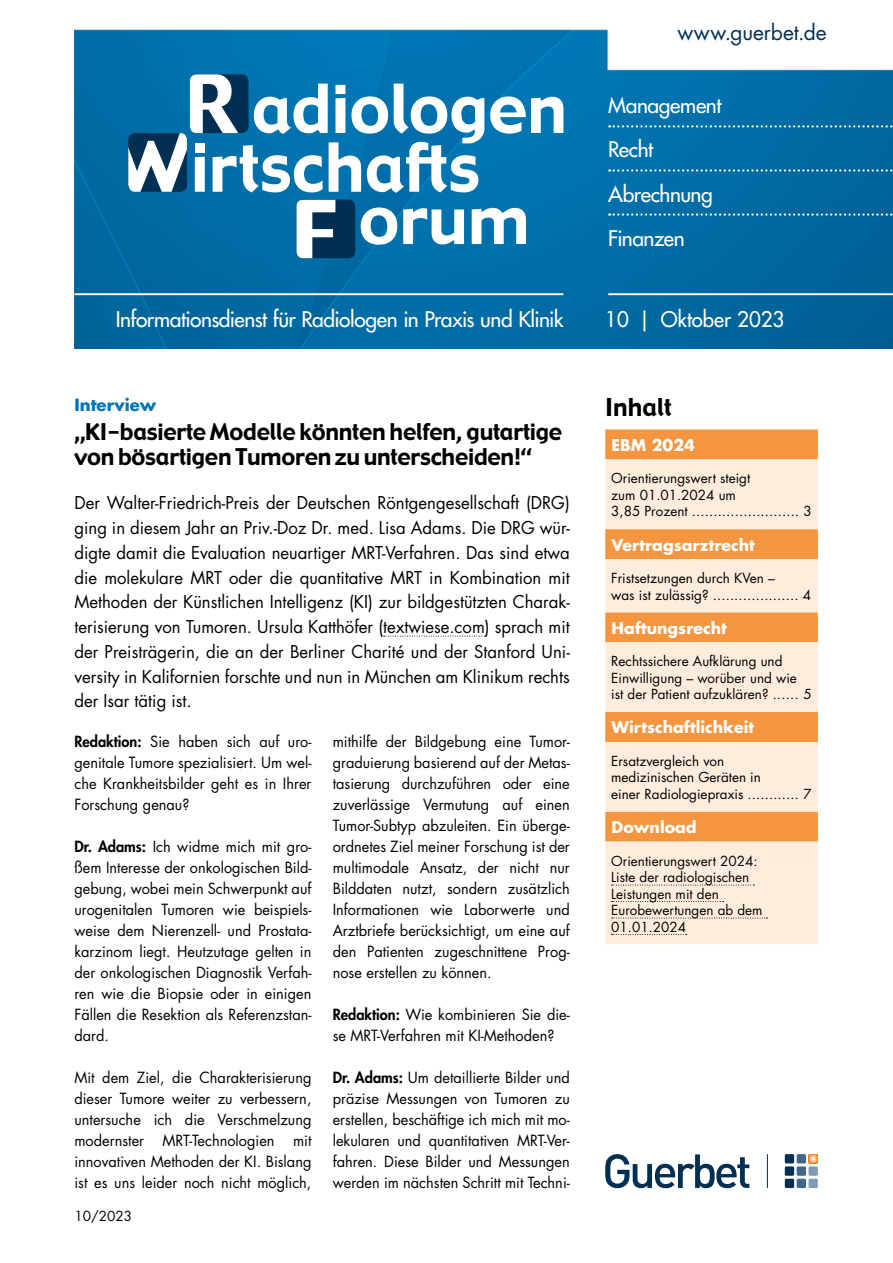
<style>
.page{position:relative;width:893px;height:1263px;background:#fff}
.page>*{position:absolute;margin:0;border:0;box-sizing:border-box;transform-origin:0 0}
.t1{font:24px "Gadget";color:#000}
.t2{font:22.5px/25.5px "Gadget";letter-spacing:-.01em;color:#000}
.t3{font:500 21px/44.1px "Futura Std";letter-spacing:-.02em;color:#fff}
.t4{font:21px "Futura Std";letter-spacing:-.005em;color:#002f53}
.t5{font:500 21px "Futura Std";color:#fff}
.t6{font:17.25px/24.8px "Futura Std";color:#000;text-align:justify}
.t7{font:700 16.5px "Futura Std";color:#0074b7}
.t8{font:700 15.75px "Futura Std";color:#fff}
.t9{font:15px/21px "Futura Std";color:#000;text-align:justify}
.t10{font:13.5px/16.5px "Futura Std";color:#000}
.s1{font-weight:800}
</style>
<div class="page">
<img style="left:74px;top:30px;width:819px;height:318px">
<div style="left:297px;top:200px;width:58px;height:58px;background:#002f53;border-radius:7px"></div>
<svg style="left:297px;top:200px;width:38px;height:58px"></svg>
<svg style="left:361px;top:207px;width:165px;height:38px"></svg>
<svg style="left:128px;top:74px;width:435px;height:119px"></svg>
<hr style="left:74px;top:293px;width:489px;height:2px;background:#fff">
<hr style="left:608px;top:293px;width:285px;height:2px;background:#fff">
<svg style="left:609px;top:125px;width:284px;height:3px"></svg>
<svg style="left:609px;top:169px;width:284px;height:3px"></svg>
<svg style="left:609px;top:213px;width:284px;height:3px"></svg>
<svg style="left:605px;top:1154px;width:144px;height:34px"></svg>
<hr style="left:767px;top:1154px;width:1px;height:34px;background:#002f53">
<div style="left:785px;top:1154px;width:9px;height:9px;background:#002f53;border-radius:2px"></div>
<div style="left:797px;top:1154px;width:9px;height:9px;background:#3f678b;border-radius:2px"></div>
<div style="left:785px;top:1166px;width:9px;height:10px;background:#002f53;border-radius:2px"></div>
<div style="left:797px;top:1166px;width:9px;height:10px;background:#3f678b;border-radius:2px"></div>
<div style="left:808px;top:1166px;width:10px;height:10px;background:#839ab6;border-radius:2px"></div>
<div style="left:785px;top:1179px;width:9px;height:9px;background:#002f53;border-radius:2px"></div>
<div style="left:797px;top:1179px;width:9px;height:9px;background:#3f678b;border-radius:2px"></div>
<div style="left:808px;top:1179px;width:10px;height:9px;background:#839ab6;border-radius:2px"></div>
<svg style="left:809px;top:1154px;width:8px;height:9px"></svg>
<div style="left:810px;top:1155px;width:6px;height:7px;background:#f6a75e"></div>
<svg style="left:810px;top:1156px;width:6px;height:6px"></svg>
<div style="left:605px;top:429px;width:213px;height:30px;background:#f4953f"></div>
<svg style="left:605px;top:459px;width:213px;height:485px;fill:#feeddd"></svg>
<svg style="left:612px;top:885px;width:142px;height:1px"></svg>
<svg style="left:612px;top:901px;width:112px;height:1px"></svg>
<svg style="left:612px;top:918px;width:155px;height:1px"></svg>
<svg style="left:612px;top:934px;width:75px;height:1px"></svg>
<svg style="left:384px;top:636px;width:101px;height:1px"></svg>
<h3 class="t3" style="left:116px;top:298px;width:449px">Informationsdienst für Radiologen in Praxis und Klinik</h3>
<p class="t7" style="left:74px;top:394px;width:83px">Interview</p>
<h2 class="t2" style="left:74px;top:420px;width:489px">„KI-basierte Modelle könnten helfen, gutartige von bösartigen Tumoren zu unterscheiden!“</h2>
<p class="t6" style="left:74px;top:491px;width:497px">Der Walter-Friedrich-Preis der Deutschen Röntgengesellschaft (DRG) ging in diesem Jahr an Priv.-Doz Dr. med. Lisa Adams. Die DRG wür&shy;digte damit die Evaluation neuartiger MRT-Verfahren. Das sind etwa die molekulare MRT oder die quantitative MRT in Kombination mit Methoden der Künstlichen Intelligenz (KI) zur bildgestützten Charak&shy;terisierung von Tumoren. Ursula Katthöfer (textwiese.com) sprach mit der Preisträgerin, die an der Berliner Charité und der Stanford Uni&shy;versity in Kalifornien forschte und nun in München am Klinikum rechts der Isar tätig ist.</p>
<p class="t9" style="left:74px;top:731px;width:239px"><span class="s1">Redaktion:</span> Sie haben sich auf uro&shy;genitale Tumore spezialisiert. Um wel&shy;che Krankheitsbilder geht es in Ihrer Forschung genau?</p>
<p class="t9" style="left:74px;top:836px;width:239px"><span class="s1">Dr. Adams:</span> Ich widme mich mit gro&shy;ßem Interesse der onkologischen Bild&shy;gebung, wobei mein Schwerpunkt auf urogenitalen Tumoren wie beispiels&shy;weise dem Nierenzell- und Prostata&shy;karzinom liegt. Heutzutage gelten in der onkologischen Diagnostik Verfah&shy;ren wie die Biopsie oder in einigen Fällen die Resektion als Referenzstan&shy;dard.</p>
<p class="t9" style="left:74px;top:1067px;width:239px">Mit dem Ziel, die Charakterisierung dieser Tumore weiter zu verbessern, untersuche ich die Verschmelzung modernster MRT-Technologien mit innovativen Methoden der KI. Bislang ist es uns leider noch nicht möglich,</p>
<p class="t9" style="left:333px;top:731px;width:239px">mithilfe der Bildgebung eine Tumor&shy;graduierung basierend auf der Metas&shy;tasierung durchzuführen oder eine zuverlässige Vermutung auf einen Tumor-Subtyp abzuleiten. Ein überge&shy;ordnetes Ziel meiner Forschung ist der multimodale Ansatz, der nicht nur Bilddaten nutzt, sondern zusätzlich Informationen wie Laborwerte und Arztbriefe berücksichtigt, um eine auf den Patienten zugeschnittene Prog&shy;nose erstellen zu können.</p>
<p class="t9" style="left:333px;top:1004px;width:239px"><span class="s1">Redaktion:</span> Wie kombinieren Sie die&shy;se MRT-Verfahren mit KI-Methoden?</p>
<p class="t9" style="left:333px;top:1067px;width:239px"><span class="s1">Dr. Adams:</span> Um detaillierte Bilder und präzise Messungen von Tumoren zu erstellen, beschäftige ich mich mit mo&shy;lekularen und quantitativen MRT-Ver&shy;fahren. Diese Bilder und Messungen werden im nächsten Schritt mit Techni-</p>
<p class="t10" style="left:74px;top:1208px;width:59px">10/2023</p>
<h3 class="t4" style="left:677px;top:19px;width:151px">www.guerbet.de</h3>
<h3 class="t3" style="left:608px;top:84px;width:115px">Management<br>Recht<br>Abrechnung<br>Finanzen</h3>
<h3 class="t5" style="left:605px;top:306px;width:181px">10 | Oktober 2023</h3>
<h1 class="t1" style="left:605px;top:392px;width:68px">Inhalt</h1>
<p class="t8" style="left:612px;top:435px;width:85px">EBM 2024</p>
<p class="t10" style="left:611px;top:470px;width:202px">Orientierungswert steigt<br>zum 01.01.2024 um<br>3,85 Prozent ......................... 3</p>
<p class="t8" style="left:612px;top:534px;width:145px">Vertragsarztrecht</p>
<p class="t10" style="left:611px;top:570px;width:202px">Fristsetzungen durch KVen –<br>was ist zulässig? .................... 4</p>
<p class="t8" style="left:612px;top:617px;width:117px">Haftungsrecht</p>
<p class="t10" style="left:611px;top:653px;width:202px">Rechtssichere Aufklärung und<br>Einwilligung – worüber und wie ist der Patient aufzuklären? ...... 5</p>
<p class="t8" style="left:612px;top:717px;width:144px">Wirtschaftlichkeit</p>
<p class="t10" style="left:611px;top:753px;width:202px">Ersatzvergleich von<br>medizinischen Geräten in<br>einer Radiologiepraxis ............ 7</p>
<p class="t8" style="left:612px;top:817px;width:87px">Download</p>
<p class="t10" style="left:611px;top:852px;width:153px">Orientierungswert 2024:<br>Liste der radiologischen<br>Leistungen mit den<br>Eurobewertungen ab dem<br>01.01.2024</p>
</div>
